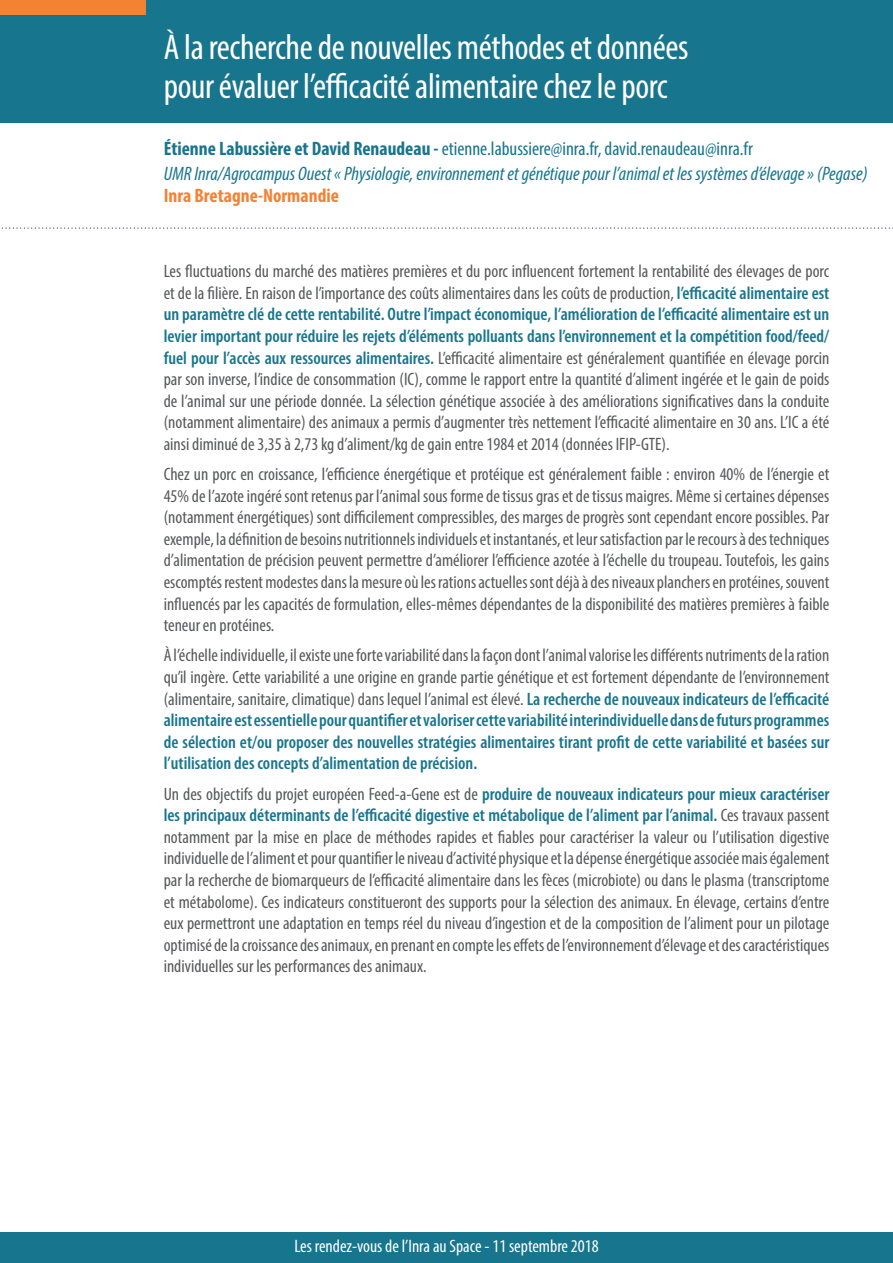
<style>
.page{position:relative;width:893px;height:1263px;background:#fff}
.page>*{position:absolute;margin:0;border:0;box-sizing:border-box;transform-origin:0 0}
.t1{font:condensed 36px/39px "Myriad Pro";letter-spacing:-.01em;color:#fff}
.t2{font:italic condensed 19.5px/24.6px "Myriad Pro";color:#18758e}
.t3{font:700 condensed 19.5px "Myriad Pro";color:#f48234}
.t4{font:condensed 18px/21.6px "Myriad Pro";color:#57585a;text-align:justify}
.t5{font:600 condensed 18px/21.6px "Myriad Pro";color:#18758e;text-align:justify}
.t6{font:condensed 18px "Myriad Pro";color:#fff}
.s1{font-weight:700;font-style:normal}
.s2{font-style:normal}
.s3{font-weight:600;color:#18758e}
.s4{font-weight:400;color:#57585a}
</style>
<div class="page">
<div style="left:0;top:1232px;width:893px;height:31px;background:#18758e"></div>
<div style="left:0;top:0;width:893px;height:122px;background:#18758e"></div>
<div style="left:0;top:0;width:146px;height:15px;background:#f48234"></div>
<svg style="left:1px;top:227px;width:892px;height:2px"></svg>
<h1 class="t1" style="left:164px;top:27px;width:526px">À la recherche de nouvelles méthodes et données pour évaluer l’efficacité alimentaire chez le porc</h1>
<p class="t2" style="left:164px;top:136px;width:706px"><span class="s1">Étienne Labussière et David Renaudeau -</span> <span class="s2">etienne.labussiere@inra.fr, david.renaudeau@inra.fr<br></span>UMR Inra/Agrocampus Ouest « Physiologie, environnement et génétique pour l’animal et les systèmes d’élevage » (Pegase)</p>
<p class="t3" style="left:164px;top:183px;width:177px">Inra Bretagne-Normandie</p>
<p class="t4" style="left:164px;top:260px;width:667px">Les fluctuations du marché des matières premières et du porc influencent fortement la rentabilité des élevages de porc et de la filière. En raison de l’importance des coûts alimentaires dans les coûts de production, <span class="s3">l’efficacité alimentaire est un paramètre clé de cette rentabilité. Outre l’impact économique, l’amélioration de l’efficacité alimentaire est un levier important pour réduire les rejets d’éléments polluants dans l’environnement et la compétition food/feed/ fuel pour l’accès aux ressources alimentaires.</span> L’efficacité alimentaire est généralement quantifiée en élevage porcin par son inverse, l’indice de consommation (IC), comme le rapport entre la quantité d’aliment ingérée et le gain de poids de l’animal sur une période donnée. La sélection génétique associée à des améliorations significatives dans la conduite (notamment alimentaire) des animaux a permis d’augmenter très nettement l’efficacité alimentaire en 30 ans. L’IC a été ainsi diminué de 3,35 à 2,73 kg d’aliment/kg de gain entre 1984 et 2014 (données IFIP-GTE).</p>
<p class="t4" style="left:164px;top:463px;width:667px">Chez un porc en croissance, l’efficience énergétique et protéique est généralement faible : environ 40% de l’énergie et 45% de l’azote ingéré sont retenus par l’animal sous forme de tissus gras et de tissus maigres. Même si certaines dépenses (notamment énergétiques) sont difficilement compressibles, des marges de progrès sont cependant encore possibles. Par exemple, la définition de besoins nutritionnels individuels et instantanés, et leur satisfaction par le recours à des techniques d’alimentation de précision peuvent permettre d’améliorer l’efficience azotée à l’échelle du troupeau. Toutefois, les gains escomptés restent modestes dans la mesure où les rations actuelles sont déjà à des niveaux planchers en protéines, souvent influencés par les capacités de formulation, elles-mêmes dépendantes de la disponibilité des matières premières à faible teneur en protéines.</p>
<p class="t5" style="left:164px;top:645px;width:667px"><span class="s4">À l’échelle individuelle, il existe une forte variabilité dans la façon dont l’animal valorise les différents nutriments de la ration qu’il ingère. Cette variabilité a une origine en grande partie génétique et est fortement dépendante de l’environnement (alimentaire, sanitaire, climatique) dans lequel l’animal est élevé.</span> La recherche de nouveaux indicateurs de l’efficacité alimentaire est essentielle pour quantifier et valoriser cette variabilité interindividuelle dans de futurs programmes de sélection et/ou proposer des nouvelles stratégies alimentaires tirant profit de cette variabilité et basées sur l’utilisation des concepts d’alimentation de précision.</p>
<p class="t4" style="left:164px;top:782px;width:667px">Un des objectifs du projet européen Feed-a-Gene est de <span class="s3">produire de nouveaux indicateurs pour mieux caractériser les principaux déterminants de l’efficacité digestive et métabolique de l’aliment par l’animal.</span> Ces travaux passent notamment par la mise en place de méthodes rapides et fiables pour caractériser la valeur ou l’utilisation digestive individuelle de l’aliment et pour quantifier le niveau d’activité physique et la dépense énergétique associée mais également par la recherche de biomarqueurs de l’efficacité alimentaire dans les fèces (microbiote) ou dans le plasma (transcriptome et métabolome). Ces indicateurs constitueront des supports pour la sélection des animaux. En élevage, certains d’entre eux permettront une adaptation en temps réel du niveau d’ingestion et de la composition de l’aliment pour un pilotage optimisé de la croissance des animaux, en prenant en compte les effets de l’environnement d’élevage et des caractéristiques individuelles sur les performances des animaux.</p>
<p class="t6" style="left:294px;top:1235px;width:306px">Les rendez-vous de l’Inra au Space - 11 septembre 2018</p>
</div>
